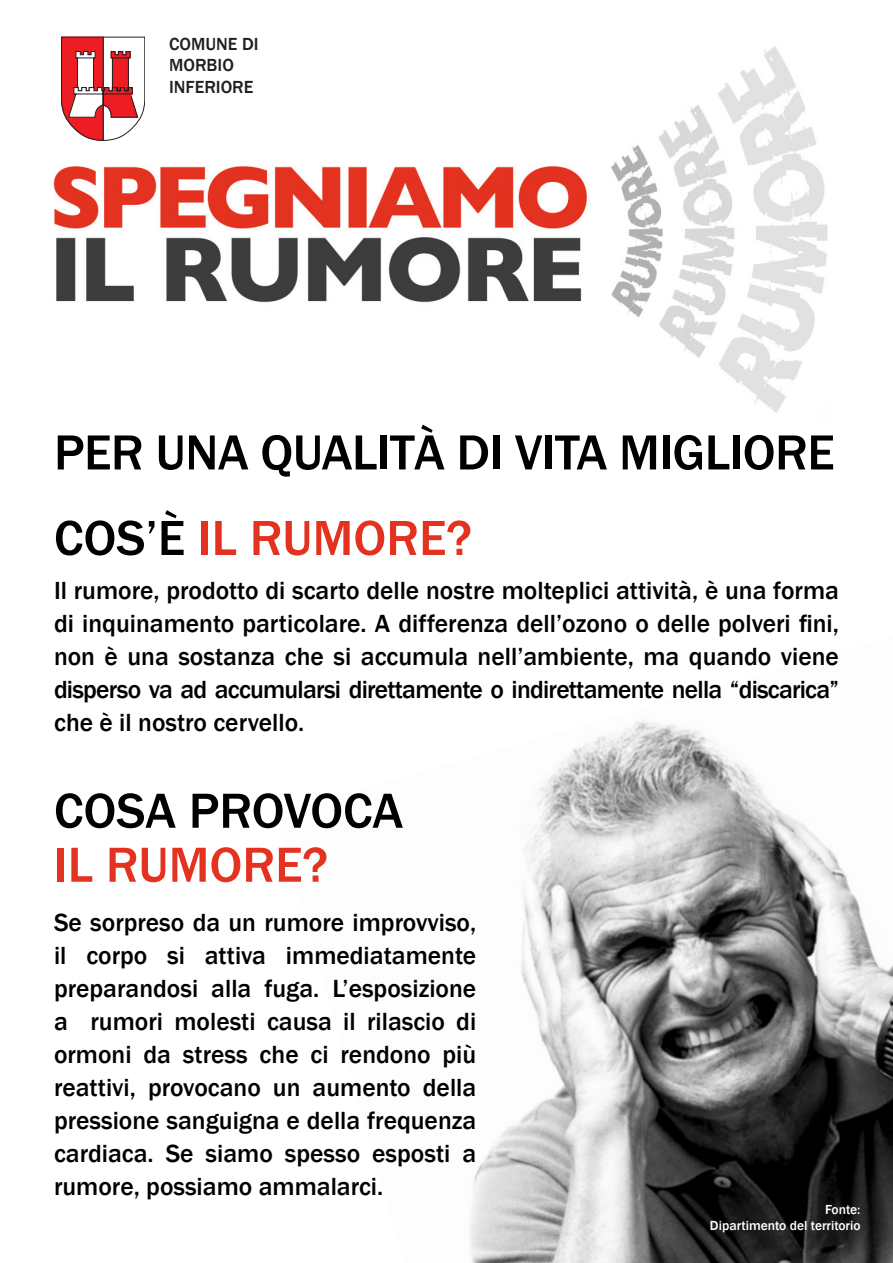
<style>
.page{position:relative;width:893px;height:1263px;background:#fff}
.page>*{position:absolute;margin:0;border:0;box-sizing:border-box;transform-origin:0 0}
.t1{font:500 51px/85.5px "Franklin Gothic";letter-spacing:-.01em;color:#000}
.t2{font:500 25.5px/33px "Franklin Gothic";color:#000;text-align:justify}
.t3{font:500 18px "Franklin Gothic";color:#231f20}
.t4{font:500 13.5px "Franklin Gothic";color:#fff}
.s1{color:#e33220}
</style>
<div class="page">
<img style="left:470px;top:721px;width:423px;height:542px">
<img style="left:53px;top:36px;width:775px;height:377px">
<svg style="left:61px;top:37px;width:84px;height:104px"></svg>
<p class="t3" style="left:169px;top:32px;width:91px">COMUNE DI</p>
<p class="t3" style="left:169px;top:54px;width:66px">MORBIO</p>
<p class="t3" style="left:169px;top:76px;width:86px">INFERIORE</p>
<p class="t1" style="left:54px;top:410px;width:782px">PER UNA QUALITÀ DI VITA MIGLIORE<br>COS’È <span class="s1">IL RUMORE?</span></p>
<p class="t2" style="left:54px;top:574px;width:786px">Il rumore, prodotto di scarto delle nostre molteplici attività, è una forma di inquinamento particolare. A differenza dell’ozono o delle polveri fini, non è una sostanza che si accumula nell’ambiente, ma quando viene disperso va ad accumularsi direttamente o indirettamente nella “discarica” che è il nostro cervello.</p>
<p class="t1" style="left:54px;top:784px;width:351px;line-height:54px">COSA PROVOCA<br><span class="s1">IL RUMORE?</span></p>
<p class="t2" style="left:54px;top:906px;width:424px">Se sorpreso da un rumore improvviso, il corpo si attiva immediatamente preparandosi alla fuga. L’esposizione a rumori molesti causa il rilascio di ormoni da stress che ci rendono più reattivi, provocano un aumento della pressione sanguigna e della frequenza cardiaca. Se siamo spesso esposti a rumore, possiamo ammalarci.</p>
<p class="t4" style="left:825px;top:1201px;width:37px">Fonte:</p>
<p class="t4" style="left:710px;top:1217px;width:152px">Dipartimento del territorio</p>
</div>
